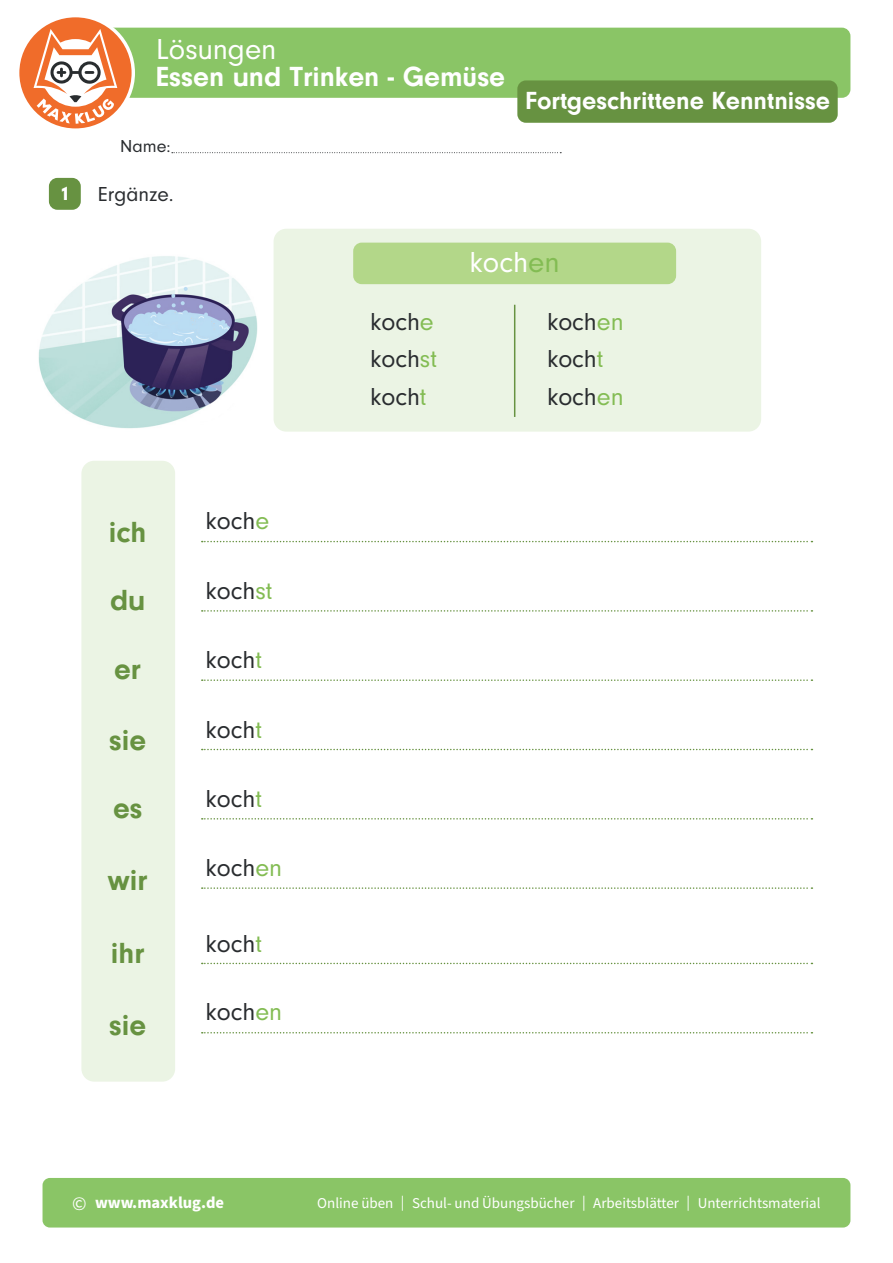
<style>
.page{position:relative;width:893px;height:1263px;background:#fff}
.page>*{position:absolute;margin:0;border:0;box-sizing:border-box;transform-origin:0 0}
.t1{font:700 30px "Mk Druckschrift N";color:#679241}
.t2{font:30px "Mk Druckschrift N";color:#fff}
.t3{font:700 28.5px "Mk Druckschrift N";color:#fff}
.t4{font:25.5px "Mk Druckschrift N";color:#292c2f}
.t5{font:700 25.5px "Mk Druckschrift N";color:#fff}
.t6{font:21px "Mk Druckschrift N";color:#292c2f}
.t7{font:19.5px "Mk Druckschrift N bl";color:#fff}
.t8{font:18px "Mk Druckschrift N";color:#292c2f}
.t9{font:700 16.5px "Source Sans Pro";color:#fff}
.t10{font:15px "Source Sans Pro";color:#fff}
.s1{color:#83bc53}
.s2{font-weight:400;font-size:19.5px}
</style>
<div class="page">
<svg style="left:172px;top:152px;width:389px;height:1px"></svg>
<div style="left:75px;top:28px;width:775px;height:70px;background:#8ac566;border-radius:9px"></div>
<div style="left:43px;top:1178px;width:807px;height:49px;background:#8ac566;border-radius:7px"></div>
<svg style="left:19px;top:17px;width:116px;height:112px"></svg>
<div style="left:517px;top:80px;width:321px;height:43px;background:#679241;border-radius:9px"></div>
<div style="left:274px;top:229px;width:487px;height:203px;background:#ebf4e4;border-radius:13px"></div>
<div style="left:49px;top:178px;width:32px;height:32px;background:#679241;border-radius:9px"></div>
<img style="left:38px;top:256px;width:220px;height:173px">
<svg style="left:202px;top:541px;width:610px;height:1px"></svg>
<svg style="left:202px;top:679px;width:610px;height:2px"></svg>
<svg style="left:202px;top:818px;width:610px;height:1px"></svg>
<svg style="left:202px;top:963px;width:610px;height:1px"></svg>
<svg style="left:202px;top:610px;width:610px;height:2px"></svg>
<svg style="left:202px;top:749px;width:610px;height:1px"></svg>
<svg style="left:202px;top:887px;width:610px;height:2px"></svg>
<svg style="left:202px;top:1032px;width:610px;height:1px"></svg>
<hr style="left:514px;top:305px;width:1px;height:112px;background:#679241">
<div style="left:353px;top:243px;width:323px;height:41px;background:#b3d789;border-radius:9px"></div>
<div style="left:81px;top:461px;width:94px;height:621px;background:#ebf4e4;border-radius:13px"></div>
<p class="t2" style="left:156px;top:33px;width:122px">Lösungen</p>
<p class="t3" style="left:156px;top:61px;width:350px">Essen und Trinken - Gemüse</p>
<p class="t8" style="left:120px;top:136px;width:52px">Name:</p>
<p class="t7" style="left:60px;top:183px;width:11px">1</p>
<p class="t6" style="left:98px;top:183px;width:77px">Ergänze.</p>
<p class="t5" style="left:525px;top:87px;width:306px">Fortgeschrittene Kenntnisse</p>
<p class="t4" style="left:370px;top:307px;width:65px">koch<span class="s1">e</span></p>
<p class="t2" style="left:470px;top:246px;width:92px">koch<span class="s1">en</span></p>
<p class="t4" style="left:547px;top:307px;width:78px">koch<span class="s1">en</span></p>
<p class="t1" style="left:109px;top:516px;width:39px">ich</p>
<p class="t1" style="left:110px;top:583px;width:37px">du</p>
<p class="t1" style="left:114px;top:653px;width:28px">er</p>
<p class="t1" style="left:109px;top:724px;width:38px">sie</p>
<p class="t1" style="left:113px;top:791px;width:31px">es</p>
<p class="t1" style="left:108px;top:864px;width:41px">wir</p>
<p class="t1" style="left:111px;top:936px;width:35px">ihr</p>
<p class="t1" style="left:109px;top:1008px;width:38px">sie</p>
<p class="t4" style="left:206px;top:507px;width:65px">koch<span class="s1">e</span></p>
<p class="t4" style="left:206px;top:577px;width:68px">koch<span class="s1">st</span></p>
<p class="t4" style="left:206px;top:646px;width:58px">koch<span class="s1">t</span></p>
<p class="t4" style="left:206px;top:715px;width:58px">koch<span class="s1">t</span></p>
<p class="t4" style="left:206px;top:785px;width:58px">koch<span class="s1">t</span></p>
<p class="t4" style="left:206px;top:854px;width:78px">koch<span class="s1">en</span></p>
<p class="t4" style="left:206px;top:929px;width:58px">koch<span class="s1">t</span></p>
<p class="t4" style="left:206px;top:998px;width:78px">koch<span class="s1">en</span></p>
<p class="t4" style="left:370px;top:345px;width:68px">koch<span class="s1">st</span></p>
<p class="t4" style="left:547px;top:345px;width:58px">koch<span class="s1">t</span></p>
<p class="t4" style="left:370px;top:383px;width:58px">koch<span class="s1">t</span></p>
<p class="t4" style="left:547px;top:383px;width:78px">koch<span class="s1">en</span></p>
<p class="t9" style="left:72px;top:1191px;width:153px"><span class="s2">©</span> www.maxklug.de</p>
<p class="t10" style="left:317px;top:1193px;width:505px">Online üben | Schul- und Übungsbücher | Arbeitsblätter | Unterrichtsmaterial</p>
</div>
